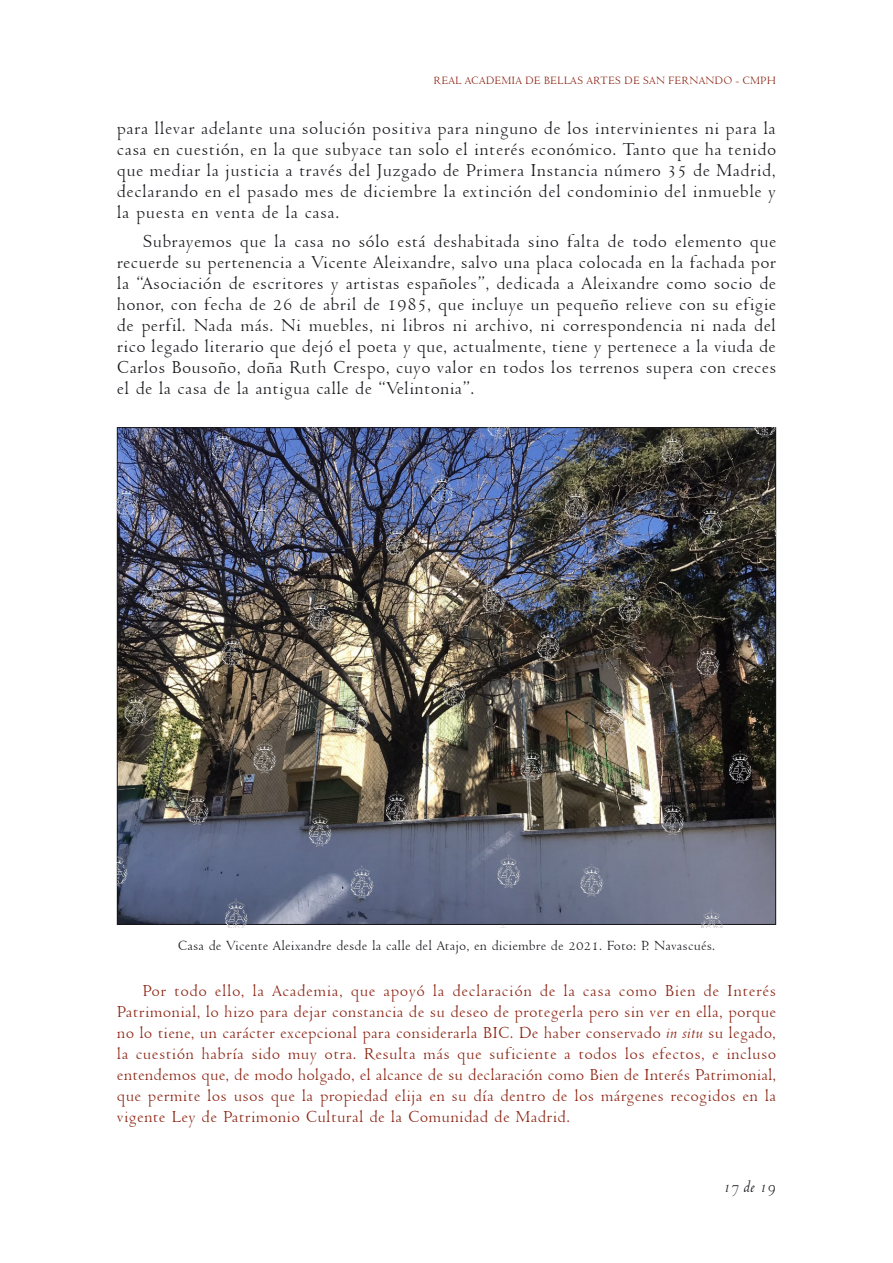
<style>
.page{position:relative;width:893px;height:1263px;background:#fff}
.page>*{position:absolute;margin:0;border:0;box-sizing:border-box;transform-origin:0 0}
.t1{font:19.5px/21px "Venetian 301 BT";letter-spacing:.015em;color:#1a171c;text-align:justify}
.t2{font:18px/21px "Venetian 301 BT";letter-spacing:.01em;color:#8b2312;text-align:justify}
.t3{font:italic 18px "Venetian 301 BT";color:#1a171c}
.t4{font:15px "Venetian 301 BT";color:#1a171c}
.t5{font:12px "Venetian 301 BT";color:#8b2312}
.s1{font-style:italic}
</style>
<div class="page">
<img style="left:117px;top:427px;width:659px;height:500px">
<p class="t5" style="left:433px;top:73px;width:344px">REAL ACADEMIA DE BELLAS ARTES DE SAN FERNANDO - CMPH</p>
<p class="t1" style="left:117px;top:118px;width:661px">para llevar adelante una solución positiva para ninguno de los intervinientes ni para la casa en cuestión, en la que subyace tan solo el interés económico. Tanto que ha tenido que mediar la justicia a través del Juzgado de Primera Instancia número 35 de Madrid, declarando en el pasado mes de diciembre la extinción del condominio del inmueble y la puesta en venta de la casa.</p>
<p class="t1" style="left:117px;top:231px;width:661px;text-indent:26px">Subrayemos que la casa no sólo está deshabitada sino falta de todo elemento que recuerde su pertenencia a Vicente Aleixandre, salvo una placa colocada en la fachada por la “Asociación de escritores y artistas españoles”, dedicada a Aleixandre como socio de honor, con fecha de 26 de abril de 1985, que incluye un pequeño relieve con su efigie de perfil. Nada más. Ni muebles, ni libros ni archivo, ni correspondencia ni nada del rico legado literario que dejó el poeta y que, actualmente, tiene y pertenece a la viuda de Carlos Bousoño, doña Ruth Crespo, cuyo valor en todos los terrenos supera con creces el de la casa de la antigua calle de “Velintonia”.</p>
<p class="t4" style="left:178px;top:937px;width:539px">Casa de Vicente Aleixandre desde la calle del Atajo, en diciembre de 2021. Foto: P. Navascués.</p>
<p class="t2" style="left:117px;top:980px;width:661px;text-indent:26px">Por todo ello, la Academia, que apoyó la declaración de la casa como Bien de Interés Patrimonial, lo hizo para dejar constancia de su deseo de protegerla pero sin ver en ella, porque no lo tiene, un carácter excepcional para considerarla BIC. De haber conservado <span class="s1">in situ</span> su legado, la cuestión habría sido muy otra. Resulta más que suficiente a todos los efectos, e incluso entendemos que, de modo holgado, el alcance de su declaración como Bien de Interés Patrimonial, que permite los usos que la propiedad elija en su día dentro de los márgenes recogidos en la vigente Ley de Patrimonio Cultural de la Comunidad de Madrid.</p>
<p class="t3" style="left:723px;top:1177px;width:54px">17 de 19</p>
</div>
